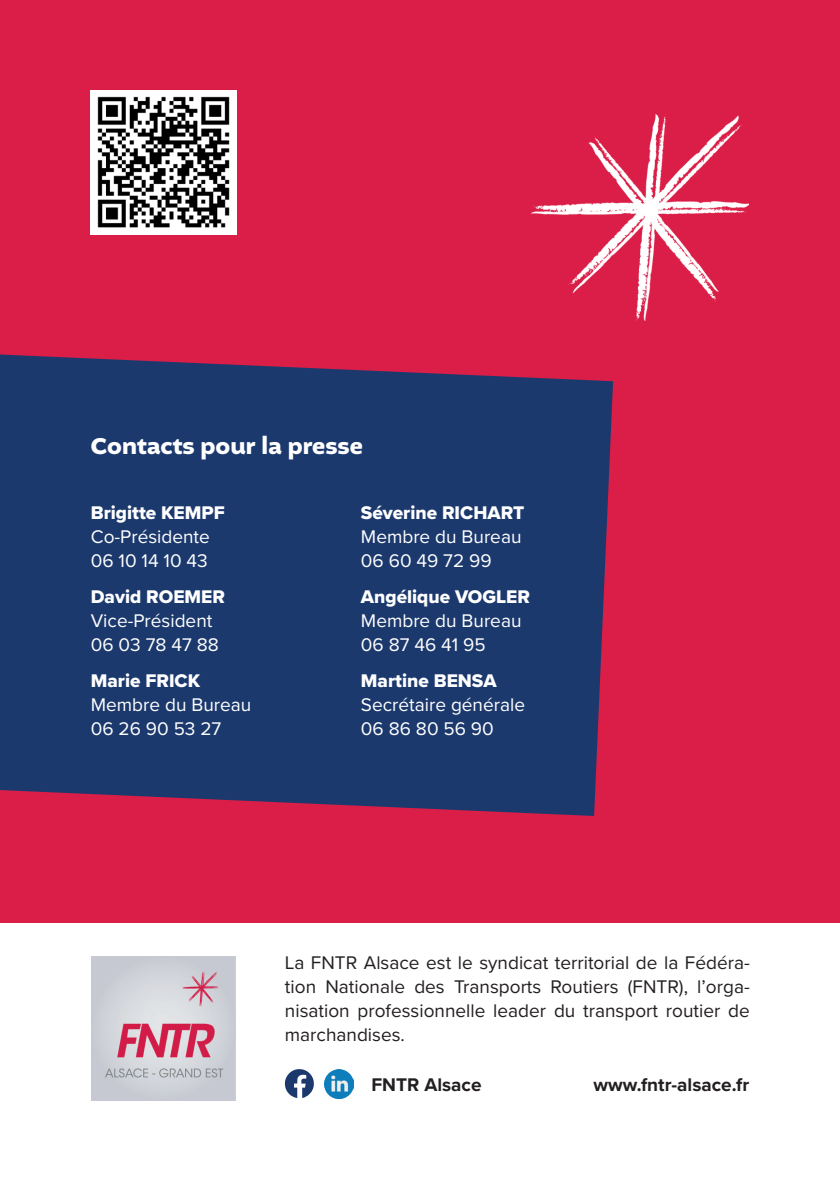
<style>
.page{position:relative;width:840px;height:1191px;background:#fff}
.page>*{position:absolute;margin:0;border:0;box-sizing:border-box;transform-origin:0 0}
.t1{font:700 24px "Altivo";color:#fff}
.t2{font:19px/24px "Proxima Nova";color:#231f20;text-align:justify}
.t3{font:19px/24px "Proxima Nova";color:#fff}
.t4{font:19px "Proxima Nova Extrabld";color:#fff}
.t5{font:700 19px "Proxima Nova";color:#231f20}
</style>
<div class="page">
<div style="left:0;top:0;width:839px;height:1191px;background:#da1e47"></div>
<div style="left:0;top:923px;width:839px;height:268px;background:#fff"></div>
<svg style="left:0;top:354px;width:612px;height:462px;background:#29376b"></svg>
<img style="left:531px;top:114px;width:216px;height:207px">
<img style="left:91px;top:90px;width:145px;height:144px">
<svg style="left:284px;top:1069px;width:30px;height:29px"></svg>
<img style="left:325px;top:1069px;width:28px;height:29px">
<img style="left:91px;top:956px;width:144px;height:144px">
<p class="t1" style="left:91px;top:431px;width:274px">Contacts pour la presse</p>
<p class="t4" style="left:91px;top:498px;width:135px">Brigitte KEMPF</p>
<p class="t3" style="left:91px;top:523px;width:121px">Co-Présidente<br>06 10 14 10 43</p>
<p class="t4" style="left:91px;top:582px;width:136px">David ROEMER</p>
<p class="t3" style="left:91px;top:607px;width:129px">Vice-Président<br>06 03 78 47 88</p>
<p class="t4" style="left:91px;top:666px;width:111px">Marie FRICK</p>
<p class="t3" style="left:91px;top:691px;width:162px">Membre du Bureau<br>06 26 90 53 27</p>
<p class="t4" style="left:361px;top:498px;width:165px">Séverine RICHART</p>
<p class="t3" style="left:361px;top:523px;width:162px">Membre du Bureau<br>06 60 49 72 99</p>
<p class="t4" style="left:361px;top:582px;width:170px">Angélique VOGLER</p>
<p class="t3" style="left:361px;top:607px;width:162px">Membre du Bureau<br>06 87 46 41 95</p>
<p class="t4" style="left:361px;top:666px;width:137px">Martine BENSA</p>
<p class="t3" style="left:361px;top:691px;width:165px">Secrétaire générale<br>06 86 80 56 90</p>
<p class="t2" style="left:285px;top:950px;width:466px">La FNTR Alsace est le syndicat territorial de la Fédéra&shy;tion Nationale des Transports Routiers (FNTR), l’orga&shy;nisation professionnelle leader du transport routier de marchandises.</p>
<p class="t5" style="left:371px;top:1070px;width:112px">FNTR Alsace</p>
<p class="t5" style="left:593px;top:1070px;width:157px">www.fntr-alsace.fr</p>
</div>
